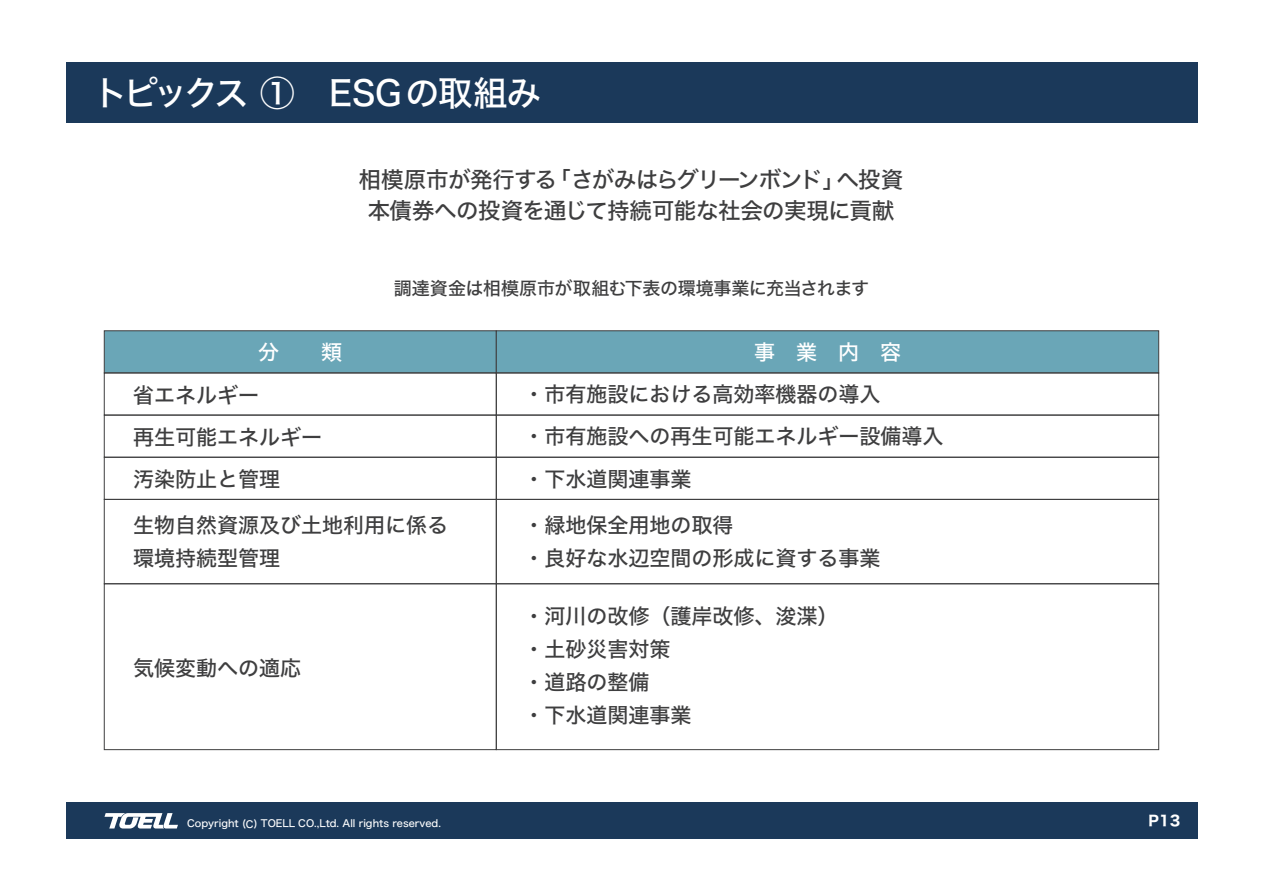
<style>
.page{position:relative;width:1263px;height:893px;background:#fff}
.page>*{position:absolute;margin:0;border:0;box-sizing:border-box;transform-origin:0 0}
.t1{font:34.5px "Hiragino Sans W5";letter-spacing:-.045em;color:#fff}
.t2{font:22.5px/31.3px "Hiragino Sans W5";letter-spacing:-.03em;color:#3e3e3f;text-align:center}
.t3{font:21px/33px "Hiragino Sans W5";color:#3e3e3f}
.t4{font:21px "Hiragino Sans W5";color:#fff}
.t5{font:18px "Hiragino Sans W5";letter-spacing:-.02em;color:#3e3e3f}
.t6{font:14.25px "Hiragino Sans W7";color:#fff}
.t7{font:10.05px "Hiragino Sans W5";color:#fff}
</style>
<div class="page">
<div style="left:66px;top:803px;width:1131px;height:36px;background:#1b395a"></div>
<div style="left:66px;top:63px;width:1131px;height:60px;background:#1b395a"></div>
<svg style="left:104px;top:813px;width:74px;height:15px"></svg>
<div style="left:104px;top:330px;width:393px;height:43px;background:#6aa6b7;border:1px solid #3e3e3f"></div>
<div style="left:104px;top:415px;width:393px;height:43px;border:1px solid #3e3e3f"></div>
<div style="left:104px;top:457px;width:393px;height:43px;border:1px solid #3e3e3f"></div>
<div style="left:104px;top:499px;width:393px;height:85px;border:1px solid #3e3e3f"></div>
<div style="left:104px;top:583px;width:393px;height:167px;border:1px solid #3e3e3f"></div>
<div style="left:496px;top:330px;width:663px;height:43px;background:#6aa6b7;border:1px solid #3e3e3f"></div>
<div style="left:496px;top:415px;width:663px;height:43px;border:1px solid #3e3e3f"></div>
<div style="left:496px;top:457px;width:663px;height:43px;border:1px solid #3e3e3f"></div>
<div style="left:496px;top:499px;width:663px;height:85px;border:1px solid #3e3e3f"></div>
<div style="left:496px;top:583px;width:663px;height:167px;border:1px solid #3e3e3f"></div>
<h1 class="t1" style="left:94px;top:62px;width:449px">トピックス ①　ESGの取組み</h1>
<p class="t2" style="left:359px;top:162px;width:546px">相模原市が発行する「さがみはらグリーンボンド」へ投資本債券への投資を通じて持続可能な社会の実現に貢献</p>
<p class="t5" style="left:394px;top:272px;width:477px">調達資金は相模原市が取組む下表の環境事業に充当されます</p>
<p class="t4" style="left:258px;top:333px;width:85px">分　　類</p>
<p class="t4" style="left:754px;top:333px;width:148px">事　業　内　容</p>
<p class="t3" style="left:133px;top:373px;width:190px;line-height:42.2px">省エネルギー<br>再生可能エネルギー汚染防止と管理</p>
<p class="t3" style="left:133px;top:507px;width:316px">生物自然資源及び土地利用に係る環境持続型管理</p>
<p class="t3" style="left:523px;top:372px;width:421px;line-height:42.2px">・市有施設における高効率機器の導入<br>・市有施設への再生可能エネルギー設備導入・下水道関連事業</p>
<p class="t3" style="left:523px;top:507px;width:358px">・緑地保全用地の取得<br>・良好な水辺空間の形成に資する事業</p>
<p class="t3" style="left:133px;top:650px;width:169px">気候変動への適応</p>
<p class="t7" style="left:187px;top:814px;width:255px">Copyright (C) TOELL CO.,Ltd. All rights reserved.</p>
<p class="t3" style="left:523px;top:599px;width:316px">・河川の改修（護岸改修、浚渫）・土砂災害対策<br>・道路の整備<br>・下水道関連事業</p>
<p class="t6" style="left:1148px;top:810px;width:33px">P13</p>
</div>
